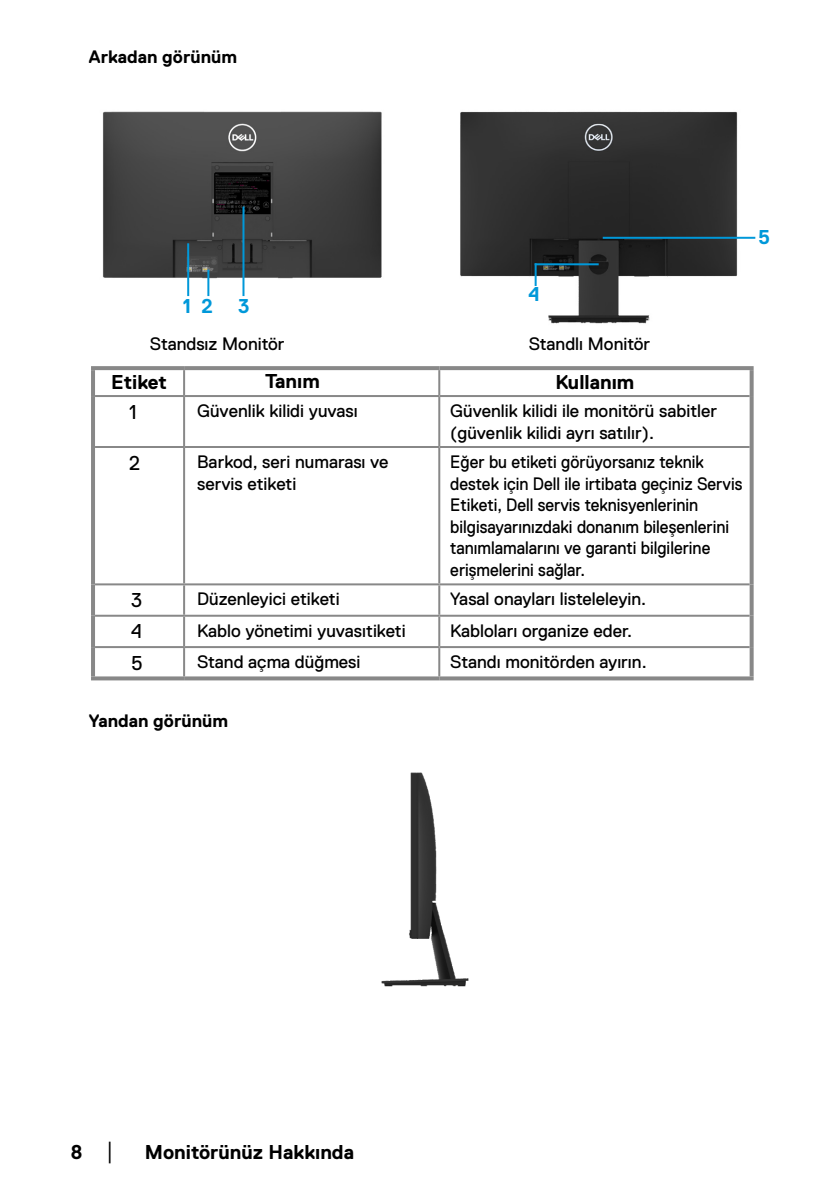
<style>
.page{position:relative;width:840px;height:1191px;background:#fff}
.page>*{position:absolute;margin:0;border:0;box-sizing:border-box;transform-origin:0 0}
.t1{font:700 20px "Dell Replica";color:#000}
.t2{font:700 20px "Dell Replica";color:#0098d9}
.t3{font:20px "Dell Replica";color:#000}
.t4{font:18px/21.6px "Dell Replica";color:#000}
.t5{font:18px/21.6px "Dell Replica";color:#000;scale:.93 1}
.t6{font:700 18px "Dell Replica";color:#000}
.s1{font-family:"Times New Roman";font-weight:400;font-size:18px}
</style>
<div class="page">
<img style="left:460px;top:111px;width:285px;height:213px">
<hr style="left:534px;top:263px;width:2px;height:23px;background:#0098d9">
<hr style="left:602px;top:237px;width:152px;height:2px;background:#0098d9">
<hr style="left:534px;top:263px;width:64px;height:2px;background:#0098d9">
<img style="left:102px;top:111px;width:280px;height:177px">
<hr style="left:187px;top:243px;width:2px;height:53px;background:#0098d9">
<hr style="left:242px;top:206px;width:2px;height:90px;background:#0098d9">
<hr style="left:207px;top:270px;width:2px;height:26px;background:#0098d9">
<img style="left:381px;top:772px;width:88px;height:215px">
<svg style="left:95px;top:370px;width:654px;height:306px"></svg>
<svg style="left:91px;top:366px;width:93px;height:4px"></svg>
<hr style="left:91px;top:370px;width:4px;height:26px;background:#888">
<svg style="left:184px;top:366px;width:255px;height:4px"></svg>
<svg style="left:439px;top:366px;width:314px;height:4px"></svg>
<svg style="left:749px;top:370px;width:4px;height:26px"></svg>
<hr style="left:91px;top:396px;width:4px;height:51px;background:#888">
<svg style="left:749px;top:396px;width:4px;height:51px"></svg>
<hr style="left:91px;top:447px;width:4px;height:137px;background:#888">
<svg style="left:749px;top:447px;width:4px;height:137px"></svg>
<hr style="left:91px;top:584px;width:4px;height:32px;background:#888">
<svg style="left:749px;top:584px;width:4px;height:32px"></svg>
<hr style="left:91px;top:616px;width:4px;height:31px;background:#888">
<svg style="left:749px;top:616px;width:4px;height:31px"></svg>
<hr style="left:91px;top:647px;width:4px;height:29px;background:#888">
<svg style="left:749px;top:647px;width:4px;height:29px"></svg>
<svg style="left:91px;top:676px;width:93px;height:4px"></svg>
<svg style="left:184px;top:676px;width:255px;height:4px"></svg>
<svg style="left:439px;top:676px;width:314px;height:4px"></svg>
<hr style="left:183px;top:370px;width:2px;height:25px;background:#888">
<hr style="left:438px;top:370px;width:2px;height:25px;background:#888">
<hr style="left:95px;top:395px;width:89px;height:2px;background:#888">
<hr style="left:184px;top:395px;width:255px;height:2px;background:#888">
<hr style="left:183px;top:397px;width:2px;height:49px;background:#888">
<hr style="left:439px;top:395px;width:310px;height:2px;background:#888">
<hr style="left:438px;top:397px;width:2px;height:49px;background:#888">
<hr style="left:95px;top:446px;width:89px;height:2px;background:#888">
<hr style="left:184px;top:446px;width:255px;height:2px;background:#888">
<hr style="left:183px;top:448px;width:2px;height:135px;background:#888">
<hr style="left:439px;top:446px;width:310px;height:2px;background:#888">
<hr style="left:438px;top:448px;width:2px;height:135px;background:#888">
<hr style="left:95px;top:583px;width:89px;height:2px;background:#888">
<hr style="left:184px;top:583px;width:255px;height:2px;background:#888">
<hr style="left:183px;top:585px;width:2px;height:30px;background:#888">
<hr style="left:439px;top:583px;width:310px;height:2px;background:#888">
<hr style="left:438px;top:585px;width:2px;height:30px;background:#888">
<hr style="left:95px;top:615px;width:89px;height:2px;background:#888">
<hr style="left:184px;top:615px;width:255px;height:2px;background:#888">
<hr style="left:183px;top:617px;width:2px;height:29px;background:#888">
<hr style="left:439px;top:615px;width:310px;height:2px;background:#888">
<hr style="left:438px;top:617px;width:2px;height:29px;background:#888">
<hr style="left:95px;top:646px;width:89px;height:2px;background:#888">
<hr style="left:184px;top:646px;width:255px;height:2px;background:#888">
<hr style="left:183px;top:648px;width:2px;height:28px;background:#888">
<hr style="left:439px;top:646px;width:310px;height:2px;background:#888">
<hr style="left:438px;top:648px;width:2px;height:28px;background:#888">
<p class="t6" style="left:89px;top:47px;width:149px">Arkadan görünüm</p>
<p class="t2" style="left:183px;top:295px;width:32px">1 2</p>
<p class="t2" style="left:238px;top:295px;width:13px">3</p>
<p class="t2" style="left:528px;top:283px;width:13px">4</p>
<p class="t4" style="left:150px;top:333px;width:136px">Standsız Monitör</p>
<p class="t4" style="left:528px;top:333px;width:123px">Standlı Monitör</p>
<p class="t1" style="left:111px;top:371px;width:57px">Etiket</p>
<p class="t1" style="left:265px;top:370px;width:56px">Tanım</p>
<p class="t1" style="left:555px;top:371px;width:80px">Kullanım</p>
<p class="t3" style="left:129px;top:401px;width:9px">1</p>
<p class="t4" style="left:197px;top:400px;width:162px">Güvenlik kilidi yuvası</p>
<p class="t4" style="left:450px;top:400px;width:268px">Güvenlik kilidi ile monitörü sabitler (güvenlik kilidi ayrı satılır).</p>
<p class="t3" style="left:129px;top:452px;width:12px">2</p>
<p class="t4" style="left:197px;top:451px;width:193px">Barkod, seri numarası ve servis etiketi</p>
<p class="t5" style="left:450px;top:451px;width:315px">Eğer bu etiketi görüyorsanız teknik destek için Dell ile irtibata geçiniz Servis Etiketi, Dell servis teknisyenlerinin bilgisayarınızdaki donanım bileşenlerini tanımlamalarını ve garanti bilgilerine erişmelerini sağlar.</p>
<p class="t3" style="left:131px;top:589px;width:12px">3</p>
<p class="t4" style="left:197px;top:588px;width:144px">Düzenleyici etiketi</p>
<p class="t4" style="left:450px;top:588px;width:197px">Yasal onayları listeleleyin.</p>
<p class="t3" style="left:131px;top:620px;width:12px">4</p>
<p class="t4" style="left:197px;top:620px;width:210px">Kablo yönetimi yuvasıtiketi</p>
<p class="t4" style="left:450px;top:620px;width:183px">Kabloları organize eder.</p>
<p class="t3" style="left:131px;top:652px;width:13px">5</p>
<p class="t4" style="left:197px;top:651px;width:165px">Stand açma düğmesi</p>
<p class="t4" style="left:450px;top:651px;width:198px">Standı monitörden ayırın.</p>
<p class="t6" style="left:89px;top:711px;width:140px">Yandan görünüm</p>
<p class="t2" style="left:757px;top:226px;width:13px">5</p>
<p class="t1" style="left:71px;top:1141px;width:47px">8 <span class="s1">│</span></p>
<p class="t1" style="left:145px;top:1141px;width:211px">Monitörünüz Hakkında</p>
</div>
